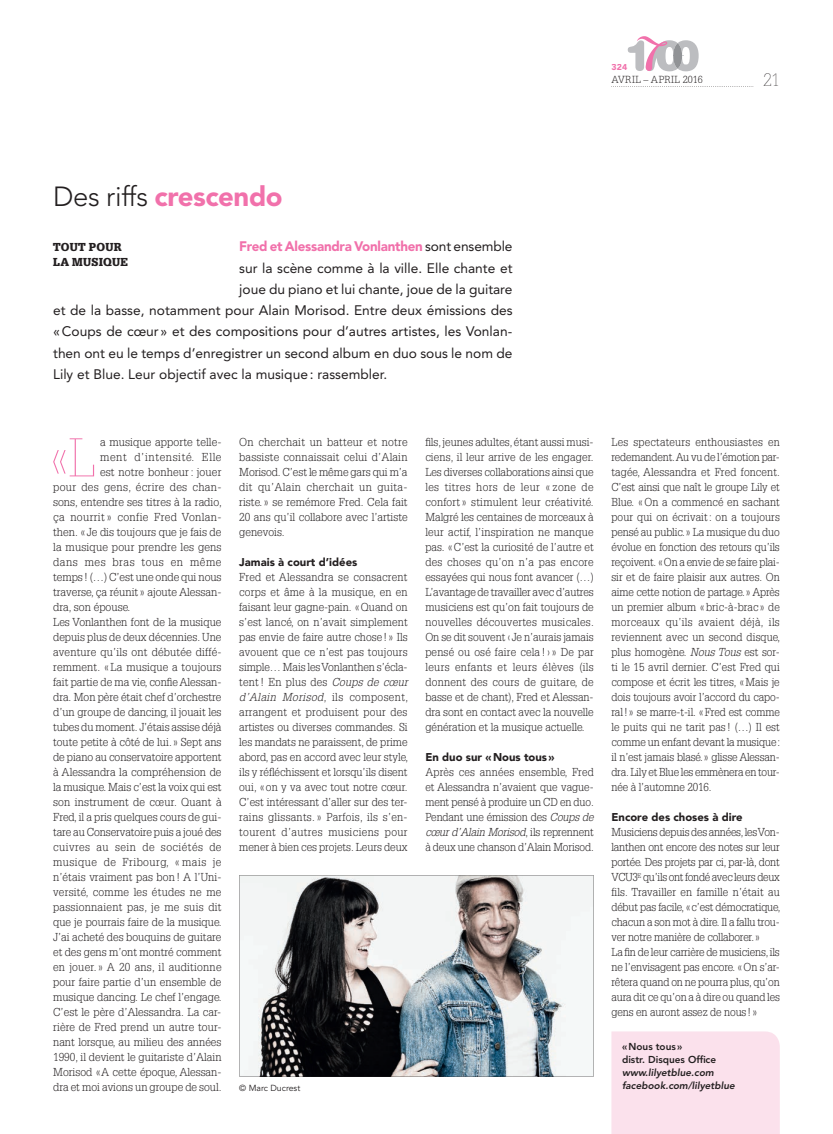
<style>
.page{position:relative;width:833px;height:1134px;background:#fff}
.page>*{position:absolute;margin:0;border:0;box-sizing:border-box;transform-origin:0 0}
.t1{font:100 53.12px "Glypha LT Std";color:#f171ab}
.t2{font:900 27.5px "Avenir LT Std";letter-spacing:-.015em;color:#f171ab}
.t3{font:100 17.5px "Glypha LT Std";color:#231f20}
.t4{font:13.75px "Avenir LT Std";color:#231f20}
.t5{font:900 13.75px "Avenir LT Std";letter-spacing:-.02em;color:#f171ab}
.t6{font:300 11.25px/15px "Glypha LT Std";color:#231f20;text-align:justify}
.t7{font:900 11.25px "Avenir LT Std";color:#231f20}
.t8{font:300 11.25px "Glypha LT Std";letter-spacing:.02em;color:#231f20}
.t9{font:300 11.25px "Glypha LT Std";letter-spacing:.04em;color:#231f20}
.t10{font:300 11.25px "Glypha LT Std";letter-spacing:.03em;color:#231f20}
.t11{font:300 11.25px "Glypha LT Std";letter-spacing:.025em;color:#231f20}
.t12{font:300 11.25px "Glypha LT Std";letter-spacing:.045em;color:#231f20}
.t13{font:300 11.25px "Glypha LT Std";letter-spacing:.05em;color:#231f20}
.t14{font:900 11.25px/15px "Glypha LT Std";letter-spacing:.025em;color:#231f20}
.t15{font:italic 800 10px/13.1px "Avenir LT Std";color:#231f20}
.t16{font:800 10px/13.1px "Avenir LT Std";color:#231f20}
.t17{font:300 10px "Glypha LT Std";letter-spacing:.045em;color:#231f20}
.t18{font:8.75px "Avenir LT Std";color:#231f20}
.t19{font:900 8.75px "Avenir LT Std";color:#f172ac}
.s1{font-weight:300;color:#231f20}
.s2{font-weight:400;color:#231f20}
.s3{font-style:italic}
</style>
<div class="page">
<svg style="left:611px;top:86px;width:142px;height:1px"></svg>
<svg style="left:628px;top:36px;width:70px;height:35px"></svg>
<img style="left:239px;top:875px;width:355px;height:201px">
<div style="left:611px;top:1031px;width:169px;height:103px;background:#fbe1ec"></div>
<p class="t19" style="left:611px;top:62px;width:17px">324</p>
<p class="t17" style="left:611px;top:74px;width:93px">AVRIL – APRIL 2016</p>
<h3 class="t3" style="left:763px;top:70px;width:18px">21</h3>
<h2 class="t2" style="left:53px;top:180px;width:231px"><span class="s1">Des riffs</span> crescendo</h2>
<p class="t14" style="left:53px;top:240px;width:76px">TOUT POUR<br>LA MUSIQUE</p>
<p class="t5" style="left:239px;top:238px;width:275px">Fred et Alessandra Vonlanthen <span class="s2">sont ensemble</span></p>
<p class="t4" style="left:239px;top:260px;width:275px">sur la scène comme à la ville. Elle chante et</p>
<p class="t4" style="left:239px;top:281px;width:275px">joue du piano et lui chante, joue de la guitare</p>
<p class="t4" style="left:53px;top:302px;width:461px">et de la basse, notamment pour Alain Morisod. Entre deux émissions des</p>
<p class="t4" style="left:53px;top:324px;width:460px">« Coups de cœur » et des compositions pour d’autres artistes, les Vonlan-</p>
<p class="t4" style="left:53px;top:345px;width:461px">then ont eu le temps d’enregistrer un second album en duo sous le nom de</p>
<p class="t4" style="left:53px;top:366px;width:335px">Lily et Blue. Leur objectif avec la musique : rassembler.</p>
<h1 class="t1" style="left:49px;top:427px;width:48px">«L</h1>
<p class="t6" style="left:100px;top:435px;width:123px">a musique apporte telle-</p>
<p class="t13" style="left:100px;top:451px;width:123px">ment d’intensité. Elle</p>
<p class="t6" style="left:100px;top:465px;width:123px">est notre bonheur : jouer</p>
<p class="t11" style="left:53px;top:481px;width:170px">pour des gens, écrire des chan-</p>
<p class="t6" style="left:53px;top:495px;width:170px">sons, entendre ses titres à la radio,</p>
<p class="t10" style="left:53px;top:511px;width:170px">ça nourrit » confie Fred Vonlan-</p>
<p class="t6" style="left:53px;top:525px;width:170px">then. « Je dis toujours que je fais de</p>
<p class="t6" style="left:53px;top:540px;width:170px">la musique pour prendre les gens</p>
<p class="t12" style="left:53px;top:556px;width:170px">dans mes bras tous en même</p>
<p class="t6" style="left:53px;top:570px;width:170px">temps ! (…) C’est une onde qui nous</p>
<p class="t6" style="left:53px;top:585px;width:170px">traverse, ça réunit » ajoute Alessan-</p>
<p class="t6" style="left:53px;top:600px;width:79px">dra, son épouse.</p>
<p class="t6" style="left:53px;top:615px;width:170px">Les Vonlanthen font de la musique</p>
<p class="t6" style="left:53px;top:630px;width:170px">depuis plus de deux décennies. Une</p>
<p class="t6" style="left:53px;top:645px;width:170px">aventure qu’ils ont débutée diffé-</p>
<p class="t6" style="left:53px;top:660px;width:170px">remment. « La musique a toujours</p>
<p class="t6" style="left:53px;top:675px;width:170px">fait partie de ma vie, confie Alessan-</p>
<p class="t6" style="left:53px;top:690px;width:170px">dra. Mon père était chef d’orchestre</p>
<p class="t6" style="left:53px;top:705px;width:170px">d’un groupe de dancing, il jouait les</p>
<p class="t6" style="left:53px;top:720px;width:170px">tubes du moment. J’étais assise déjà</p>
<p class="t6" style="left:53px;top:735px;width:170px">toute petite à côté de lui. » Sept ans</p>
<p class="t6" style="left:53px;top:750px;width:170px">de piano au conservatoire apportent</p>
<p class="t6" style="left:53px;top:765px;width:170px">à Alessandra la compréhension de</p>
<p class="t6" style="left:53px;top:780px;width:170px">la musique. Mais c’est la voix qui est</p>
<p class="t6" style="left:53px;top:795px;width:170px">son instrument de cœur. Quant à</p>
<p class="t6" style="left:53px;top:810px;width:170px">Fred, il a pris quelques cours de gui-</p>
<p class="t6" style="left:53px;top:825px;width:170px">tare au Conservatoire puis a joué des</p>
<p class="t9" style="left:53px;top:841px;width:170px">cuivres au sein de sociétés de</p>
<p class="t9" style="left:53px;top:856px;width:170px">musique de Fribourg, « mais je</p>
<p class="t6" style="left:53px;top:870px;width:170px">n’étais vraiment pas bon ! A l’Uni-</p>
<p class="t8" style="left:53px;top:886px;width:170px">versité, comme les études ne me</p>
<p class="t8" style="left:53px;top:901px;width:170px">passionnaient pas, je me suis dit</p>
<p class="t6" style="left:53px;top:915px;width:170px">que je pourrais faire de la musique.</p>
<p class="t6" style="left:53px;top:930px;width:170px">J’ai acheté des bouquins de guitare</p>
<p class="t6" style="left:53px;top:945px;width:170px">et des gens m’ont montré comment</p>
<p class="t6" style="left:53px;top:960px;width:170px">en jouer. » A 20 ans, il auditionne</p>
<p class="t6" style="left:53px;top:975px;width:170px">pour faire partie d’un ensemble de</p>
<p class="t6" style="left:53px;top:990px;width:170px">musique dancing. Le chef l’engage.</p>
<p class="t6" style="left:53px;top:1005px;width:170px">C’est le père d’Alessandra. La car-</p>
<p class="t6" style="left:53px;top:1020px;width:170px">rière de Fred prend un autre tour-</p>
<p class="t6" style="left:53px;top:1035px;width:170px">nant lorsque, au milieu des années</p>
<p class="t6" style="left:53px;top:1050px;width:170px">1990, il devient le guitariste d’Alain</p>
<p class="t6" style="left:53px;top:1065px;width:170px">Morisod « A cette époque, Alessan-</p>
<p class="t6" style="left:53px;top:1080px;width:170px">dra et moi avions un groupe de soul.</p>
<p class="t6" style="left:239px;top:435px;width:170px">On cherchait un batteur et notre bassiste connaissait celui d’Alain Morisod. C’est le même gars qui m’a dit qu’Alain cherchait un guita&shy;riste. » se remémore Fred. Cela fait 20 ans qu’il collabore avec l’artiste genevois.</p>
<p class="t7" style="left:239px;top:556px;width:120px">Jamais à court d’idées</p>
<p class="t6" style="left:239px;top:570px;width:170px">Fred et Alessandra se consacrent corps et âme à la musique, en en faisant leur gagne-pain. « Quand on s’est lancé, on n’avait simplement pas envie de faire autre chose ! » Ils avouent que ce n’est pas toujours simple… Mais les Vonlanthen s’écla&shy;tent ! En plus des <span class="s3">Coups de cœur d’Alain Morisod</span>, ils composent, arrangent et produisent pour des artistes ou diverses commandes. Si les mandats ne paraissent, de prime abord, pas en accord avec leur style, ils y réfléchissent et lorsqu’ils disent oui, « on y va avec tout notre cœur.<br>C’est intéressant d’aller sur des ter&shy;rains glissants. » Parfois, ils s’en&shy;tourent d’autres musiciens pour mener à bien ces projets. Leurs deux</p>
<p class="t6" style="left:425px;top:435px;width:170px">fils, jeunes adultes, étant aussi musi&shy;ciens, il leur arrive de les engager.<br>Les diverses collaborations ainsi que les titres hors de leur « zone de confort » stimulent leur créativité.<br>Malgré les centaines de morceaux à leur actif, l’inspiration ne manque pas. « C’est la curiosité de l’autre et des choses qu’on n’a pas encore essayées qui nous font avancer (…)<br>L’avantage de travailler avec d’autres musiciens est qu’on fait toujours de nouvelles découvertes musicales.<br>On se dit souvent ‹ Je n’aurais jamais pensé ou osé faire cela ! › » De par leurs enfants et leurs élèves (ils donnent des cours de guitare, de basse et de chant), Fred et Alessan&shy;dra sont en contact avec la nouvelle génération et la musique actuelle.</p>
<p class="t7" style="left:425px;top:751px;width:131px">En duo sur « Nous tous »</p>
<p class="t6" style="left:425px;top:765px;width:170px">Après ces années ensemble, Fred et Alessandra n’avaient que vague&shy;ment pensé à produire un CD en duo.<br>Pendant une émission des <span class="s3">Coups de cœur d’Alain Morisod</span>, ils reprennent à deux une chanson d’Alain Morisod.</p>
<p class="t18" style="left:239px;top:1083px;width:62px">© Marc Ducrest</p>
<p class="t6" style="left:611px;top:435px;width:170px">Les spectateurs enthousiastes en redemandent. Au vu de l’émotion par&shy;tagée, Alessandra et Fred foncent.<br>C’est ainsi que naît le groupe Lily et Blue. « On a commencé en sachant pour qui on écrivait : on a toujours pensé au public. » La musique du duo évolue en fonction des retours qu’ils reçoivent. « On a envie de se faire plai&shy;sir et de faire plaisir aux autres. On aime cette notion de partage. » Après un premier album « bric-à-brac » de morceaux qu’ils avaient déjà, ils reviennent avec un second disque, plus homogène. <span class="s3">Nous Tous</span> est sor&shy;ti le 15 avril dernier. C’est Fred qui compose et écrit les titres, « Mais je dois toujours avoir l’accord du capo&shy;ral ! » se marre-t-il. « Fred est comme le puits qui ne tarit pas ! (…) Il est comme un enfant devant la musique : il n’est jamais blasé. » glisse Alessan&shy;dra. Lily et Blue les emmènera en tour&shy;née à l’automne 2016.</p>
<p class="t7" style="left:611px;top:811px;width:133px">Encore des choses à dire</p>
<p class="t6" style="left:611px;top:825px;width:170px;text-align:left">Musiciens depuis des années, les Von&shy;lanthen ont encore des notes sur leur portée. Des projets par ci, par-là, dont VCU3<sup>E</sup> qu’ils ont fondé avec leurs deux fils. Travailler en famille n’était au début pas facile, « c’est démocratique, chacun a son mot à dire. Il a fallu trou&shy;ver notre manière de collaborer. »<br>La fin de leur carrière de musiciens, ils ne l’envisagent pas encore. « On s’ar&shy;rêtera quand on ne pourra plus, qu’on aura dit ce qu’on a à dire ou quand les gens en auront assez de nous ! »</p>
<p class="t16" style="left:622px;top:1040px;width:96px">« Nous tous »<br>distr. Disques Office</p>
<p class="t15" style="left:622px;top:1066px;width:114px">www.lilyetblue.com facebook.com/lilyetblue</p>
</div>
